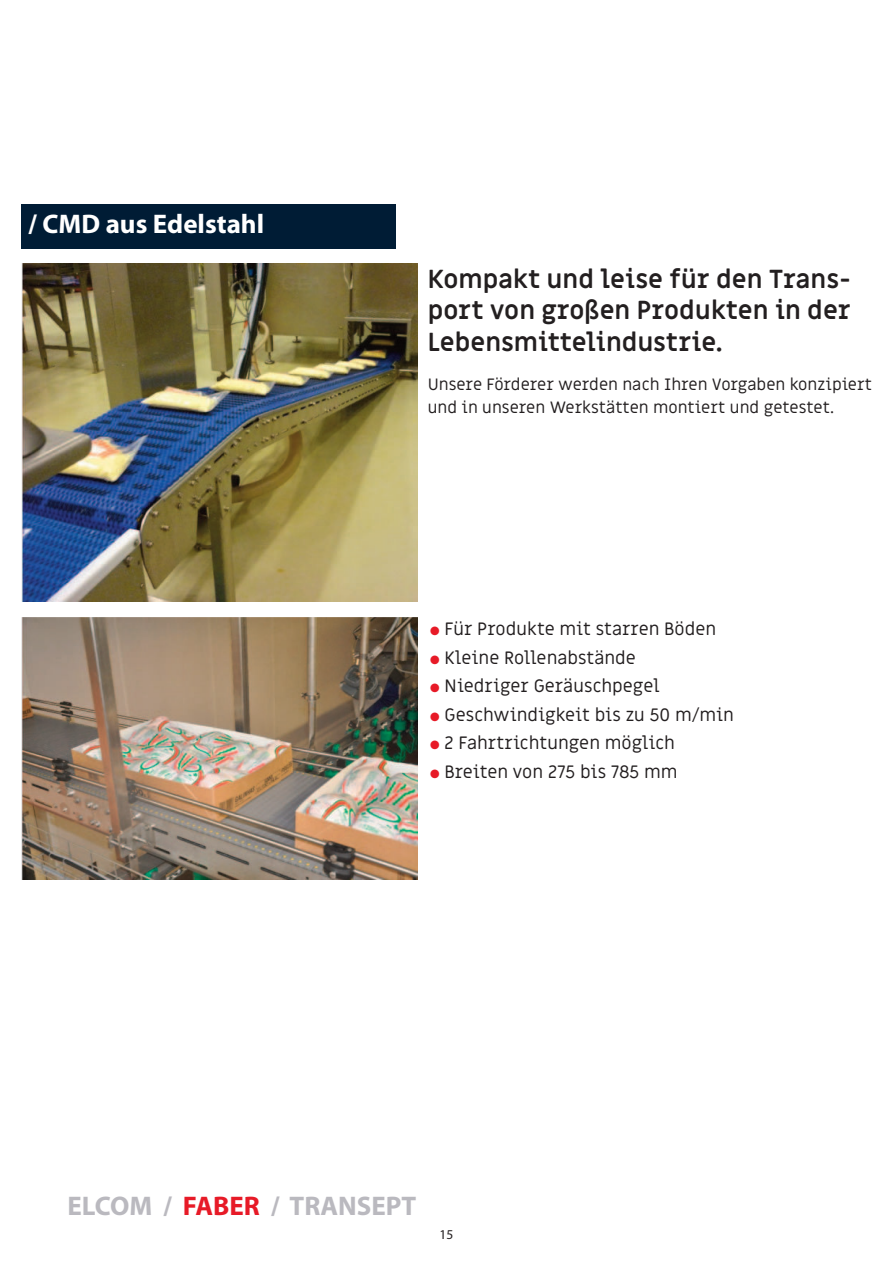
<style>
.page{position:relative;width:893px;height:1263px;background:#fff}
.page>*{position:absolute;margin:0;border:0;box-sizing:border-box;transform-origin:0 0}
.t1{font:700 27px "Myriad Pro";color:#bab9bf}
.t2{font:700 27px "Myriad Pro";color:#fff}
.t3{font:700 25.5px/31.5px "Miriam Libre";color:#231f20;text-align:justify}
.t4{font:18px "Miriam Libre";color:#231f20}
.t5{font:16.5px/22.5px "Miriam Libre";color:#231f20}
.t6{font:13.5px "Myriad Pro";color:#231f20}
.s1{color:#e71a27}
</style>
<div class="page">
<div style="left:21px;top:204px;width:374px;height:45px;background:#001c35"></div>
<img style="left:21px;top:618px;width:396px;height:262px">
<img style="left:21px;top:263px;width:396px;height:339px">
<h1 class="t2" style="left:28px;top:214px;width:237px">/ CMD aus Edelstahl</h1>
<h2 class="t3" style="left:428px;top:265px;width:425px">Kompakt und leise für den Trans&shy;port von großen Produkten in der Lebensmittelindustrie.</h2>
<p class="t5" style="left:428px;top:374px;width:446px">Unsere Förderer werden nach Ihren Vorgaben konzipiert und in unseren Werkstätten montiert und getestet.</p>
<p class="t4" style="left:430px;top:621px;width:288px"><span class="s1">●</span> Für Produkte mit starren Böden</p>
<p class="t4" style="left:430px;top:650px;width:207px"><span class="s1">●</span> Kleine Rollenabstände</p>
<p class="t4" style="left:430px;top:678px;width:231px"><span class="s1">●</span> Niedriger Geräuschpegel</p>
<p class="t4" style="left:430px;top:707px;width:305px"><span class="s1">●</span> Geschwindigkeit bis zu 50 m/min</p>
<p class="t4" style="left:430px;top:735px;width:246px"><span class="s1">●</span> 2 Fahrtrichtungen möglich</p>
<p class="t4" style="left:430px;top:764px;width:249px"><span class="s1">●</span> Breiten von 275 bis 785 mm</p>
<h1 class="t1" style="left:68px;top:1196px;width:350px">ELCOM / <span class="s1">FABER</span> / TRANSEPT</h1>
<p class="t6" style="left:439px;top:1226px;width:15px">15</p>
</div>
